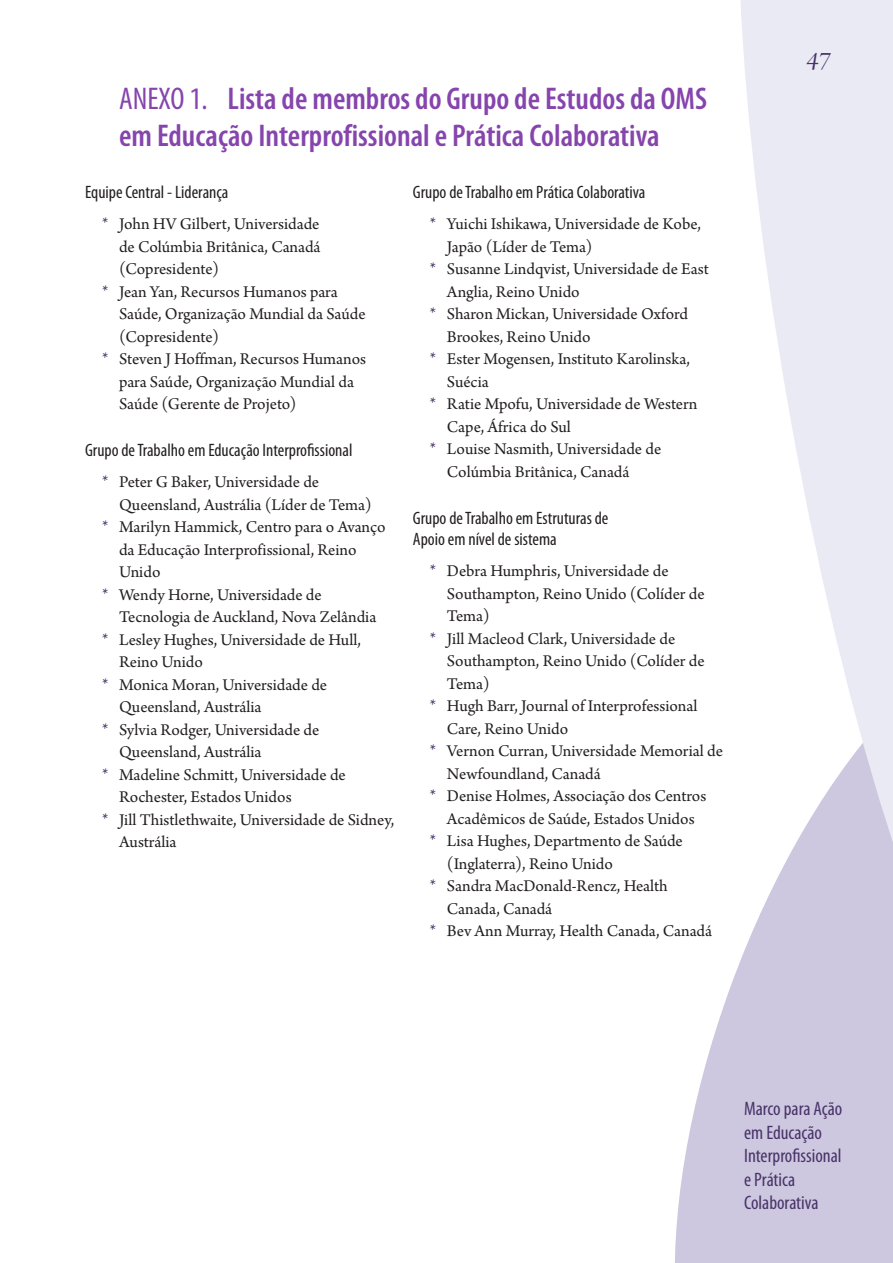
<style>
.page{position:relative;width:893px;height:1263px;background:#fff}
.page>*{position:absolute;margin:0;border:0;box-sizing:border-box;transform-origin:0 0}
.t1{font:600 condensed 31.5px/37.8px "Myriad Pro";color:#8644ad}
.t2{font:27px "Arno Pro Italic Display";color:#483369}
.t3{font:condensed 19.5px/23.4px "Myriad Pro";color:#483369}
.t4{font:condensed 18px/21.6px "Myriad Pro";color:#231f20}
.t5{font:17.25px "Arno Pro";color:#231f20}
.s1{font-weight:400}
.s2{color:#483369}
</style>
<div class="page">
<svg style="left:675px;top:1015px;width:218px;height:248px;fill:#cdc7df"></svg>
<svg style="left:721px;top:0;width:172px;height:1059px"></svg>
<h1 class="t1" style="left:119px;top:80px;width:589px"><span class="s1">ANEXO 1.</span> Lista de membros do Grupo de Estudos da OMS em Educação Interprofissional e Prática Colaborativa</h1>
<p class="t4" style="left:85px;top:181px;width:145px">Equipe Central - Liderança</p>
<p class="t5" style="left:102px;top:214px;width:219px"><span class="s2">*</span> John HV Gilbert, Universidade</p>
<p class="t5" style="left:119px;top:237px;width:203px">de Colúmbia Britânica, Canadá</p>
<p class="t5" style="left:119px;top:259px;width:102px">(Copresidente)</p>
<p class="t5" style="left:102px;top:282px;width:237px"><span class="s2">*</span> Jean Yan, Recursos Humanos para</p>
<p class="t5" style="left:119px;top:304px;width:248px">Saúde, Organização Mundial da Saúde</p>
<p class="t5" style="left:119px;top:327px;width:102px">(Copresidente)</p>
<p class="t5" style="left:102px;top:349px;width:266px"><span class="s2">*</span> Steven J Hoffman, Recursos Humanos</p>
<p class="t5" style="left:119px;top:372px;width:236px">para Saúde, Organização Mundial da</p>
<p class="t5" style="left:119px;top:394px;width:179px">Saúde (Gerente de Projeto)</p>
<p class="t4" style="left:85px;top:439px;width:269px">Grupo de Trabalho em Educação Interprofissional</p>
<p class="t5" style="left:102px;top:472px;width:219px"><span class="s2">*</span> Peter G Baker, Universidade de</p>
<p class="t5" style="left:119px;top:495px;width:254px">Queensland, Austrália (Líder de Tema)</p>
<p class="t5" style="left:102px;top:517px;width:285px"><span class="s2">*</span> Marilyn Hammick, Centro para o Avanço</p>
<p class="t5" style="left:119px;top:540px;width:239px">da Educação Interprofissional, Reino</p>
<p class="t5" style="left:119px;top:562px;width:43px">Unido</p>
<p class="t5" style="left:102px;top:585px;width:221px"><span class="s2">*</span> Wendy Horne, Universidade de</p>
<p class="t5" style="left:119px;top:607px;width:259px">Tecnologia de Auckland, Nova Zelândia</p>
<p class="t5" style="left:102px;top:630px;width:261px"><span class="s2">*</span> Lesley Hughes, Universidade de Hull,</p>
<p class="t5" style="left:119px;top:652px;width:85px">Reino Unido</p>
<p class="t5" style="left:102px;top:675px;width:227px"><span class="s2">*</span> Monica Moran, Universidade de</p>
<p class="t5" style="left:119px;top:697px;width:144px">Queensland, Austrália</p>
<p class="t5" style="left:102px;top:720px;width:219px"><span class="s2">*</span> Sylvia Rodger, Universidade de</p>
<p class="t5" style="left:119px;top:742px;width:144px">Queensland, Austrália</p>
<p class="t5" style="left:102px;top:765px;width:245px"><span class="s2">*</span> Madeline Schmitt, Universidade de</p>
<p class="t5" style="left:119px;top:787px;width:174px">Rochester, Estados Unidos</p>
<p class="t5" style="left:102px;top:810px;width:294px"><span class="s2">*</span> Jill Thistlethwaite, Universidade de Sidney,</p>
<p class="t5" style="left:119px;top:832px;width:59px">Austrália</p>
<p class="t4" style="left:413px;top:181px;width:234px">Grupo de Trabalho em Prática Colaborativa</p>
<p class="t5" style="left:430px;top:214px;width:272px"><span class="s2">*</span> Yuichi Ishikawa, Universidade de Kobe,</p>
<p class="t5" style="left:447px;top:237px;width:147px">Japão (Líder de Tema)</p>
<p class="t5" style="left:430px;top:259px;width:280px"><span class="s2">*</span> Susanne Lindqvist, Universidade de East</p>
<p class="t5" style="left:447px;top:282px;width:134px">Anglia, Reino Unido</p>
<p class="t5" style="left:430px;top:304px;width:260px"><span class="s2">*</span> Sharon Mickan, Universidade Oxford</p>
<p class="t5" style="left:447px;top:327px;width:145px">Brookes, Reino Unido</p>
<p class="t5" style="left:430px;top:349px;width:262px"><span class="s2">*</span> Ester Mogensen, Instituto Karolinska,</p>
<p class="t5" style="left:447px;top:372px;width:43px">Suécia</p>
<p class="t5" style="left:430px;top:394px;width:269px"><span class="s2">*</span> Ratie Mpofu, Universidade de Western</p>
<p class="t5" style="left:447px;top:417px;width:125px">Cape, África do Sul</p>
<p class="t5" style="left:430px;top:439px;width:233px"><span class="s2">*</span> Louise Nasmith, Universidade de</p>
<p class="t5" style="left:447px;top:461px;width:184px">Colúmbia Britânica, Canadá</p>
<p class="t4" style="left:413px;top:507px;width:197px">Grupo de Trabalho em Estruturas de<br>Apoio em nível de sistema</p>
<p class="t5" style="left:430px;top:561px;width:240px"><span class="s2">*</span> Debra Humphris, Universidade de</p>
<p class="t5" style="left:447px;top:584px;width:259px">Southampton, Reino Unido (Colíder de</p>
<p class="t5" style="left:447px;top:606px;width:44px">Tema)</p>
<p class="t5" style="left:430px;top:629px;width:247px"><span class="s2">*</span> Jill Macleod Clark, Universidade de</p>
<p class="t5" style="left:447px;top:651px;width:259px">Southampton, Reino Unido (Colíder de</p>
<p class="t5" style="left:447px;top:674px;width:44px">Tema)</p>
<p class="t5" style="left:430px;top:696px;width:269px"><span class="s2">*</span> Hugh Barr, Journal of Interprofessional</p>
<p class="t5" style="left:447px;top:719px;width:123px">Care, Reino Unido</p>
<p class="t5" style="left:430px;top:741px;width:294px"><span class="s2">*</span> Vernon Curran, Universidade Memorial de</p>
<p class="t5" style="left:447px;top:764px;width:155px">Newfoundland, Canadá</p>
<p class="t5" style="left:430px;top:786px;width:278px"><span class="s2">*</span> Denise Holmes, Associação dos Centros</p>
<p class="t5" style="left:447px;top:809px;width:249px">Acadêmicos de Saúde, Estados Unidos</p>
<p class="t5" style="left:430px;top:831px;width:254px"><span class="s2">*</span> Lisa Hughes, Departmento de Saúde</p>
<p class="t5" style="left:447px;top:854px;width:168px">(Inglaterra), Reino Unido</p>
<p class="t5" style="left:430px;top:876px;width:239px"><span class="s2">*</span> Sandra MacDonald-Rencz, Health</p>
<p class="t5" style="left:447px;top:899px;width:107px">Canada, Canadá</p>
<p class="t5" style="left:430px;top:921px;width:284px"><span class="s2">*</span> Bev Ann Murray, Health Canada, Canadá</p>
<h2 class="t2" style="left:806px;top:46px;width:26px">47</h2>
<p class="t3" style="left:744px;top:1097px;width:100px">Marco para Ação em Educação<br>Interprofissional e Prática<br>Colaborativa</p>
</div>
